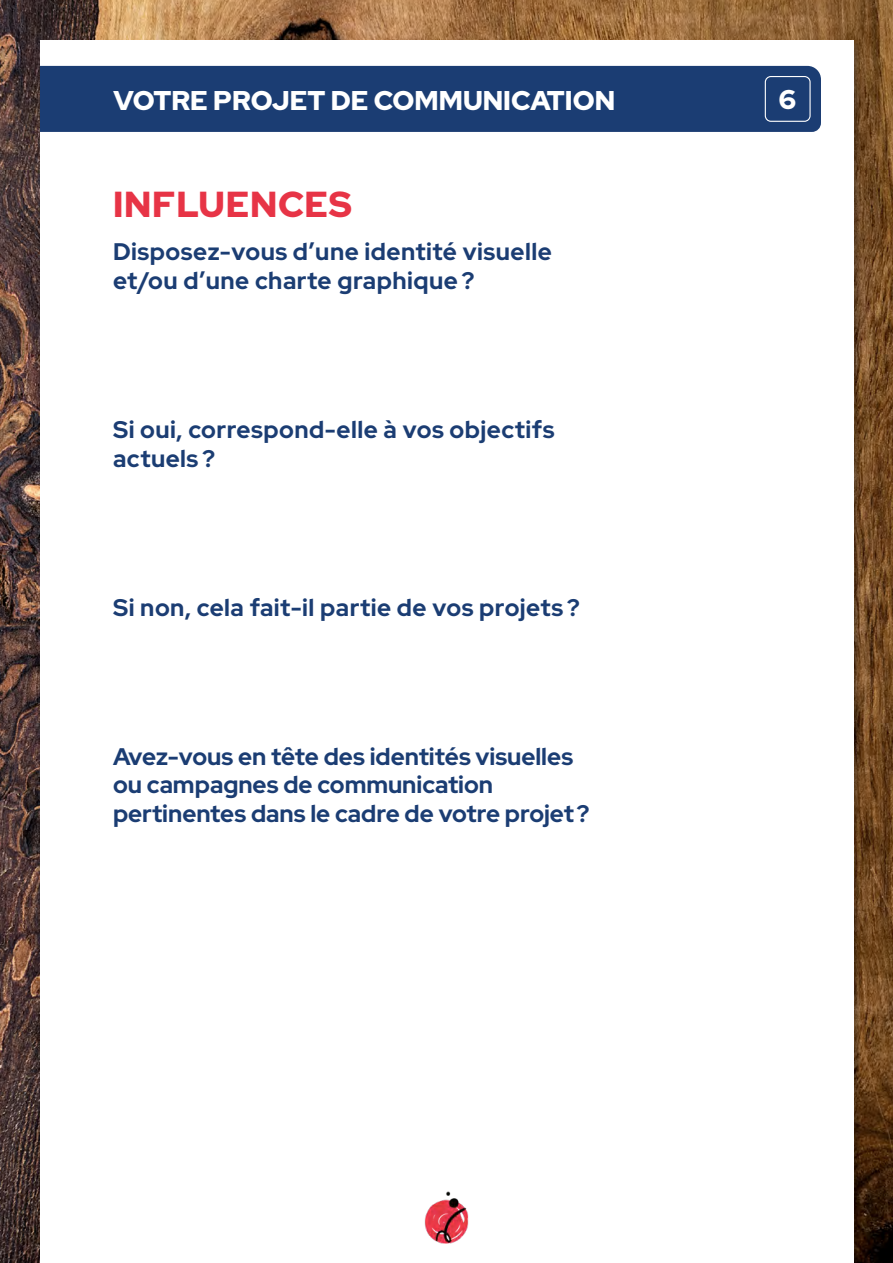
<style>
.page{position:relative;width:893px;height:1263px;background:#fff}
.page>*{position:absolute;margin:0;border:0;box-sizing:border-box;transform-origin:0 0}
.t1{font:900 36px "Red Hat Display";letter-spacing:.02em;color:#e73446}
.t2{font:900 27px "Red Hat Display";color:#fff}
.t3{font:800 24px/28.8px "Red Hat Display";letter-spacing:.005em;color:#1b3d73}
</style>
<div class="page">
<img style="left:0;top:0;width:893px;height:1263px">
<div style="left:40px;top:40px;width:813px;height:1223px;background:#fff"></div>
<img style="left:424px;top:1191px;width:45px;height:53px">
<div style="left:40px;top:66px;width:781px;height:66px;background:#1b3d73"></div>
<div style="left:765px;top:76px;width:46px;height:46px;border:1px solid #fff;border-radius:6px"></div>
<p class="t2" style="left:113px;top:82px;width:503px">VOTRE PROJET DE COMMUNICATION</p>
<p class="t2" style="left:779px;top:82px;width:19px">6</p>
<h1 class="t1" style="left:113px;top:180px;width:241px">INFLUENCES</h1>
<p class="t3" style="left:113px;top:237px;width:440px">Disposez-vous d’une identité visuelle et/ou d’une charte graphique ?</p>
<p class="t3" style="left:113px;top:415px;width:443px">Si oui, correspond-elle à vos objectifs actuels ?</p>
<p class="t3" style="left:113px;top:592px;width:468px">Si non, cela fait-il partie de vos projets ?</p>
<p class="t3" style="left:113px;top:741px;width:478px">Avez-vous en tête des identités visuelles ou campagnes de communication pertinentes dans le cadre de votre projet?</p>
</div>
